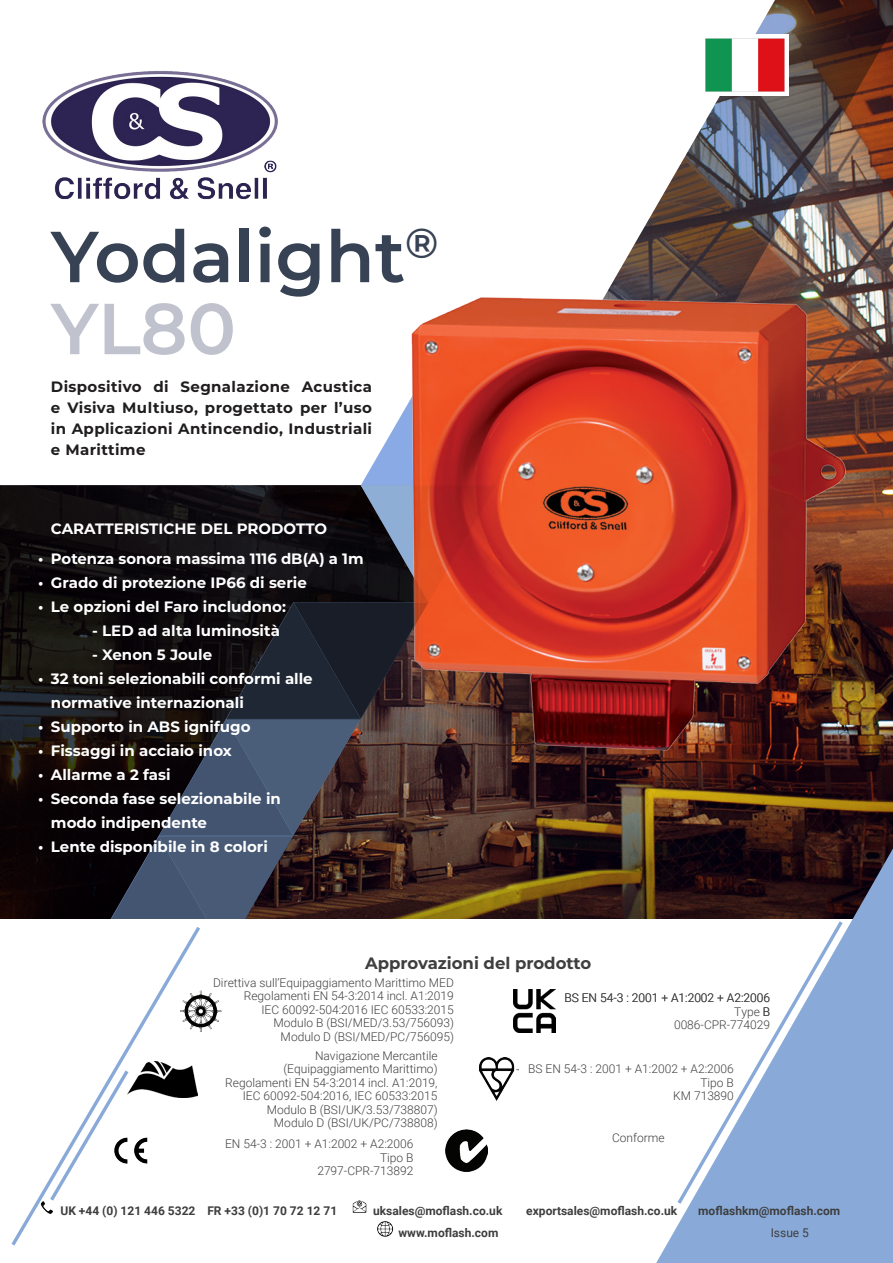
<style>
.page{position:relative;width:893px;height:1263px;background:#fff}
.page>*{position:absolute;margin:0;border:0;box-sizing:border-box;transform-origin:0 0}
.T4{font:600 72px "Montserrat";color:#374354}
.T4-2{font:600 72px "Montserrat";color:#c0c3cd}
.t1{font:700 16.5px "Montserrat";color:#3e3e3f}
.t2{font:700 15px/24px "Montserrat";color:#fff}
.t3{font:700 15px/21px "Montserrat";letter-spacing:.025em;color:#201d1e;text-align:justify}
.t4{font:300 12px/13.5px "Roboto";color:#414042;text-align:right}
.t5{font:700 12px "Roboto";color:#3e3e3f}
.t6{font:12px "Roboto";color:#3e3e3f}
</style>
<div class="page">
<img style="left:42px;top:71px;width:614px;height:848px">
<svg style="left:496px;top:0;width:397px;height:183px"></svg>
<img style="left:297px;top:183px;width:596px;height:678px">
<svg style="left:0;top:368px;width:563px;height:551px;background:#624847"></svg>
<svg style="left:656px;top:848px;width:237px;height:415px;background:#77839e"></svg>
<svg style="left:674px;top:917px;width:172px;height:290px"></svg>
<svg style="left:11px;top:927px;width:191px;height:319px"></svg>
<img style="left:180px;top:990px;width:42px;height:41px">
<img style="left:111px;top:1129px;width:42px;height:42px">
<img style="left:479px;top:1058px;width:40px;height:42px">
<img style="left:128px;top:1061px;width:70px;height:36px">
<img style="left:513px;top:990px;width:43px;height:42px">
<img style="left:445px;top:1129px;width:43px;height:42px">
<img style="left:702px;top:34px;width:87px;height:61px">
<img style="left:352px;top:1200px;width:15px;height:13px">
<img style="left:35px;top:1197px;width:21px;height:21px">
<img style="left:377px;top:1221px;width:17px;height:16px">
<p class="T4" style="left:51px;top:206px;width:389px">Yodalight<sup>®</sup></p>
<p class="T4-2" style="left:51px;top:278px;width:187px">YL80</p>
<p class="t3" style="left:51px;top:376px;width:323px">Dispositivo di Segnalazione Acustica e Visiva Multiuso, progettato per l’uso in Applicazioni Antincendio, Industriali e Marittime</p>
<p class="t2" style="left:51px;top:516px;width:278px">CARATTERISTICHE DEL PRODOTTO</p>
<p class="t2" style="left:38px;top:546px;width:327px">• Potenza sonora massima 1116 dB(A) a 1m</p>
<p class="t2" style="left:38px;top:570px;width:270px">• Grado di protezione IP66 di serie</p>
<p class="t2" style="left:38px;top:594px;width:249px">• Le opzioni del Faro includono:</p>
<p class="t2" style="left:92px;top:618px;width:189px">- LED ad alta luminosità</p>
<p class="t2" style="left:92px;top:642px;width:122px">- Xenon 5 Joule</p>
<p class="t2" style="left:51px;top:666px;width:263px;text-indent:-13px">• 32 toni selezionabili conformi alle normative internazionali</p>
<p class="t2" style="left:38px;top:714px;width:214px">• Supporto in ABS ignifugo</p>
<p class="t2" style="left:38px;top:738px;width:195px">• Fissaggi in acciaio inox</p>
<p class="t2" style="left:38px;top:762px;width:134px">• Allarme a 2 fasi</p>
<p class="t2" style="left:51px;top:786px;width:231px;text-indent:-13px">• Seconda fase selezionabile in modo indipendente</p>
<p class="t2" style="left:38px;top:834px;width:231px">• Lente disponibile in 8 colori</p>
<p class="t2" style="left:51px;top:519px;width:167px">PRODUCT FEATURES</p>
<p class="t1" style="left:365px;top:951px;width:227px">Approvazioni del prodotto</p>
<p class="t4" style="left:213px;top:975px;width:242px">Direttiva sull’Equipaggiamento Marittimo MED</p>
<p class="t4" style="left:244px;top:989px;width:212px">Regolamenti EN 54-3:2014 incl. A1:2019</p>
<p class="t4" style="left:261px;top:1002px;width:194px">IEC 60092-504:2016 IEC 60533:2015</p>
<p class="t4" style="left:273px;top:1016px;width:182px">Modulo B (BSI/MED/3.53/756093)</p>
<p class="t4" style="left:281px;top:1029px;width:175px">Modulo D (BSI/MED/PC/756095)</p>
<p class="t4" style="left:283px;top:1048px;width:156px">Navigazione Mercantile (Equipaggiamento Marittimo)</p>
<p class="t4" style="left:225px;top:1075px;width:214px">Regolamenti EN 54-3:2014 incl. A1:2019,</p>
<p class="t4" style="left:243px;top:1089px;width:196px">IEC 60092-504:2016, IEC 60533:2015</p>
<p class="t4" style="left:267px;top:1102px;width:172px">Modulo B (BSI/UK/3.53/738807)</p>
<p class="t4" style="left:274px;top:1116px;width:165px">Modulo D (BSI/UK/PC/738808)</p>
<p class="t4" style="left:225px;top:1137px;width:190px">EN 54-3 : 2001 + A1:2002 + A2:2006</p>
<p class="t4" style="left:380px;top:1150px;width:35px">Tipo B</p>
<p class="t4" style="left:317px;top:1164px;width:98px">2797-CPR-713892</p>
<p class="t4" style="left:564px;top:991px;width:207px">BS EN 54-3 : 2001 + A1:2002 + A2:2006</p>
<p class="t4" style="left:674px;top:1018px;width:98px">0086-CPR-774029</p>
<p class="t4" style="left:734px;top:1004px;width:37px">Type B</p>
<p class="t4" style="left:528px;top:1062px;width:207px">BS EN 54-3 : 2001 + A1:2002 + A2:2006</p>
<p class="t4" style="left:700px;top:1075px;width:35px">Tipo B</p>
<p class="t4" style="left:673px;top:1089px;width:62px">KM 713890</p>
<p class="t4" style="left:612px;top:1130px;width:54px">Conforme</p>
<p class="t5" style="left:60px;top:1202px;width:278px">UK +44 (0) 121 446 5322 FR +33 (0)1 70 72 12 71</p>
<p class="t5" style="left:373px;top:1202px;width:131px">uksales@moflash.co.uk</p>
<p class="t5" style="left:526px;top:1202px;width:152px">exportsales@moflash.co.uk</p>
<p class="t5" style="left:698px;top:1202px;width:144px">moflashkm@moflash.com</p>
<p class="t5" style="left:398px;top:1224px;width:101px">www.moflash.com</p>
<p class="t6" style="left:771px;top:1224px;width:40px">Issue 5</p>
</div>
